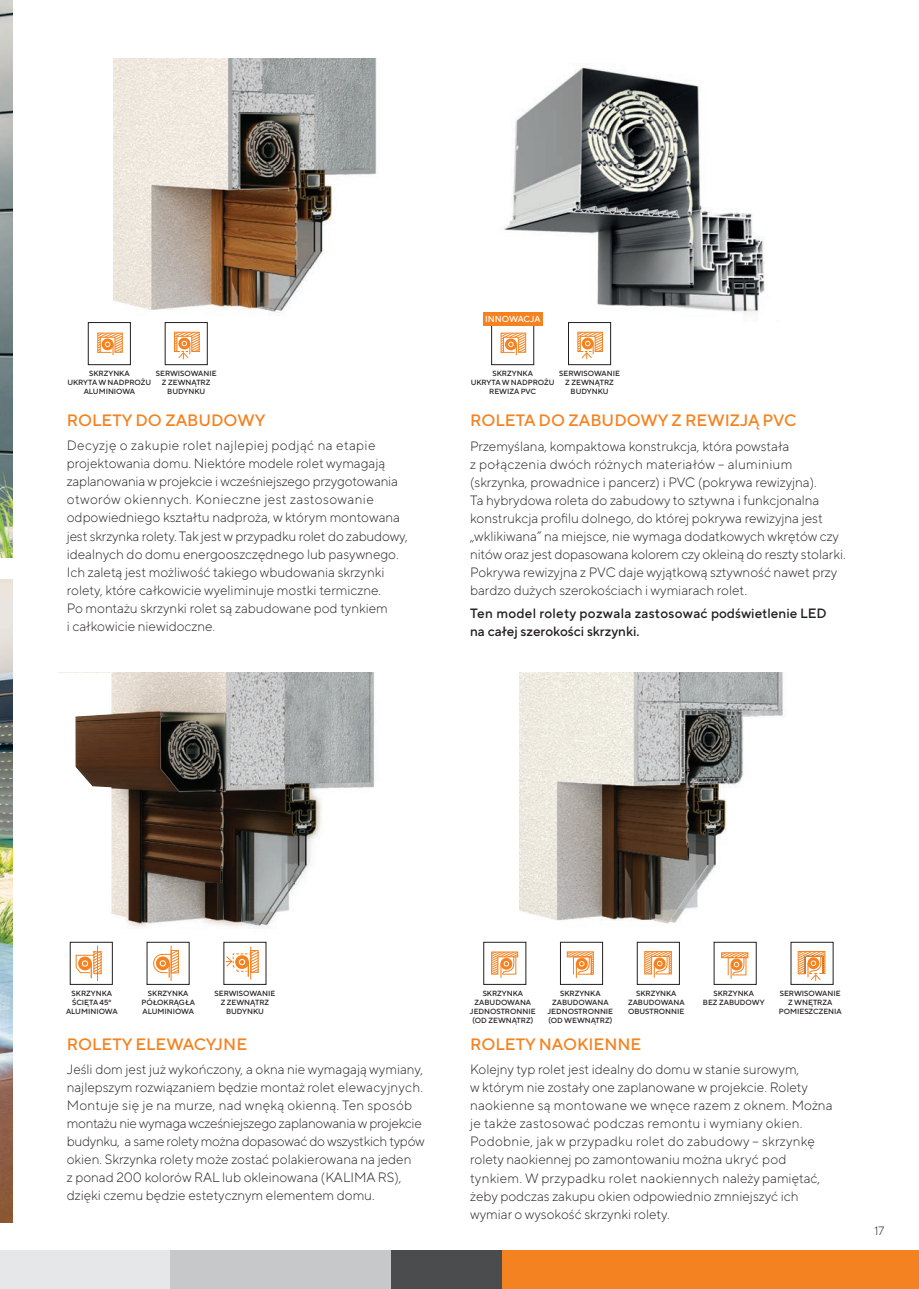
<style>
.page{position:relative;width:919px;height:1289px;background:#fff}
.page>*{position:absolute;margin:0;border:0;box-sizing:border-box;transform-origin:0 0}
.t1{font:500 16.5px "TT Norms Pro";color:#f58220}
.t2{font:300 13.5px/18px "TT Norms Pro";color:#231f20}
.t3{font:500 13.5px/18px "TT Norms Pro";color:#231f20}
.t4{font:300 12px "TT Norms Pro";color:#231f20}
.t5{font:500 8.7px "TT Norms Pro";letter-spacing:-.01em;color:#fff}
.t6{font:500 7.5px/9px "TT Norms Pro";color:#231f20;text-align:center}
</style>
<div class="page">
<img style="left:500px;top:65px;width:265px;height:256px">
<img style="left:111px;top:672px;width:264px;height:257px">
<img style="left:520px;top:672px;width:263px;height:252px">
<img style="left:113px;top:59px;width:264px;height:255px">
<svg style="left:58px;top:672px;width:53px;height:116px"></svg>
<img style="left:0;top:0;width:13px;height:558px">
<img style="left:0;top:579px;width:13px;height:643px">
<svg style="left:491px;top:951px;width:27px;height:26px"></svg>
<div style="left:483px;top:942px;width:43px;height:42px;border:1px solid #231f20"></div>
<svg style="left:566px;top:951px;width:28px;height:26px"></svg>
<div style="left:560px;top:942px;width:42px;height:42px;border:1px solid #231f20"></div>
<svg style="left:644px;top:951px;width:28px;height:26px"></svg>
<div style="left:637px;top:942px;width:42px;height:42px;border:1px solid #231f20"></div>
<svg style="left:721px;top:954px;width:27px;height:24px"></svg>
<div style="left:721px;top:952px;width:27px;height:6px;border:1px solid #f58220"></div>
<svg style="left:797px;top:950px;width:28px;height:30px"></svg>
<svg style="left:97px;top:332px;width:26px;height:23px"></svg>
<div style="left:88px;top:322px;width:43px;height:43px;border:1px solid #231f20"></div>
<svg style="left:500px;top:332px;width:26px;height:23px"></svg>
<div style="left:491px;top:322px;width:43px;height:43px;border:1px solid #231f20"></div>
<svg style="left:174px;top:331px;width:26px;height:28px"></svg>
<div style="left:165px;top:322px;width:42px;height:43px;border:1px solid #231f20"></div>
<svg style="left:577px;top:331px;width:26px;height:28px"></svg>
<div style="left:568px;top:322px;width:42px;height:43px;border:1px solid #231f20"></div>
<svg style="left:75px;top:953px;width:26px;height:25px"></svg>
<div style="left:93px;top:951px;width:8px;height:23px;border:1px solid #f58220"></div>
<hr style="left:97px;top:945px;width:1px;height:36px;background:#f58220">
<div style="left:171px;top:949px;width:8px;height:24px;border:1px solid #f58220"></div>
<hr style="left:171px;top:945px;width:1px;height:36px;background:#f58220">
<svg style="left:153px;top:950px;width:25px;height:27px"></svg>
<svg style="left:226px;top:950px;width:32px;height:26px"></svg>
<hr style="left:250px;top:946px;width:1px;height:33px;background:#f58220">
<div style="left:0;top:1250px;width:170px;height:38px;background:#e6e7e9"></div>
<div style="left:170px;top:1250px;width:221px;height:38px;background:#c7c8ca"></div>
<div style="left:391px;top:1250px;width:111px;height:38px;background:#4b4c4d"></div>
<div style="left:502px;top:1250px;width:416px;height:38px;background:#f58220"></div>
<div style="left:483px;top:313px;width:59px;height:13px;background:#f58220"></div>
<p class="t5" style="left:485px;top:314px;width:57px">INNOWACJA</p>
<p class="t6" style="left:67px;top:369px;width:85px">SKRZYNKA<br>UKRYTA W NADPROŻU<br>ALUMINIOWA</p>
<p class="t6" style="left:470px;top:369px;width:85px">SKRZYNKA<br>UKRYTA W NADPROŻU<br>REWIZA PVC</p>
<p class="t6" style="left:156px;top:369px;width:62px">SERWISOWANIE<br>Z ZEWNĄTRZ<br>BUDYNKU</p>
<p class="t6" style="left:559px;top:369px;width:62px">SERWISOWANIE<br>Z ZEWNĄTRZ<br>BUDYNKU</p>
<p class="t1" style="left:67px;top:409px;width:200px">ROLETY DO ZABUDOWY</p>
<p class="t2" style="left:67px;top:436px;width:342px">Decyzję o zakupie rolet najlepiej podjąć na etapie projektowania domu. Niektóre modele rolet wymagają zaplanowania w projekcie i wcześniejszego przygotowania otworów okiennych. Konieczne jest zastosowanie odpowiedniego kształtu nadproża, w którym montowana jest skrzynka rolety. Tak jest w przypadku rolet do zabudowy, idealnych do domu energooszczędnego lub pasywnego.<br>Ich zaletą jest możliwość takiego wbudowania skrzynki rolety, które całkowicie wyeliminuje mostki termiczne.<br>Po montażu skrzynki rolet są zabudowane pod tynkiem<br>i całkowicie niewidoczne.</p>
<p class="t1" style="left:470px;top:409px;width:328px">ROLETA DO ZABUDOWY Z REWIZJĄ PVC</p>
<p class="t2" style="left:470px;top:436px;width:377px">Przemyślana, kompaktowa konstrukcja, która powstała<br>z połączenia dwóch różnych materiałów – aluminium (skrzynka, prowadnice i pancerz) i PVC (pokrywa rewizyjna).<br>Ta hybrydowa roleta do zabudowy to sztywna i funkcjonalna konstrukcja profilu dolnego, do której pokrywa rewizyjna jest „wklikiwana” na miejsce, nie wymaga dodatkowych wkrętów czy nitów oraz jest dopasowana kolorem czy okleiną do reszty stolarki.<br>Pokrywa rewizyjna z PVC daje wyjątkową sztywność nawet przy bardzo dużych szerokościach i wymiarach rolet.</p>
<p class="t3" style="left:470px;top:603px;width:358px">Ten model rolety pozwala zastosować podświetlenie LED na całej szerokości skrzynki.</p>
<p class="t6" style="left:66px;top:988px;width:53px">SKRZYNKA<br>ŚCIĘTA 45º<br>ALUMINIOWA</p>
<p class="t6" style="left:141px;top:988px;width:55px">SKRZYNKA<br>PÓŁOKRĄGŁA<br>ALUMINIOWA</p>
<p class="t6" style="left:214px;top:988px;width:62px">SERWISOWANIE<br>Z ZEWNĄTRZ<br>BUDYNKU</p>
<p class="t1" style="left:67px;top:1033px;width:182px">ROLETY ELEWACYJNE</p>
<p class="t2" style="left:67px;top:1060px;width:359px">Jeśli dom jest już wykończony, a okna nie wymagają wymiany, najlepszym rozwiązaniem będzie montaż rolet elewacyjnych.<br>Montuje się je na murze, nad wnęką okienną. Ten sposób montażu nie wymaga wcześniejszego zaplanowania w projekcie budynku, a same rolety można dopasować do wszystkich typów okien. Skrzynka rolety może zostać polakierowana na jeden<br>z ponad 200 kolorów RAL lub okleinowana (KALIMA RS), dzięki czemu będzie estetycznym elementem domu.</p>
<p class="t6" style="left:470px;top:988px;width:67px">SKRZYNKA<br>ZABUDOWANA<br>JEDNOSTRONNIE (OD ZEWNĄTRZ)</p>
<p class="t6" style="left:703px;top:988px;width:63px">SKRZYNKA<br>BEZ ZABUDOWY</p>
<p class="t6" style="left:547px;top:988px;width:67px">SKRZYNKA<br>ZABUDOWANA<br>JEDNOSTRONNIE (OD WEWNĄTRZ)</p>
<p class="t6" style="left:778px;top:988px;width:64px">SERWISOWANIE<br>Z WNĘTRZA<br>POMIESZCZENIA</p>
<p class="t6" style="left:628px;top:988px;width:58px">SKRZYNKA<br>ZABUDOWANA<br>OBUSTRONNIE</p>
<p class="t1" style="left:470px;top:1033px;width:173px">ROLETY NAOKIENNE</p>
<p class="t2" style="left:470px;top:1060px;width:364px">Kolejny typ rolet jest idealny do domu w stanie surowym,<br>w którym nie zostały one zaplanowane w projekcie. Rolety naokienne są montowane we wnęce razem z oknem. Można je także zastosować podczas remontu i wymiany okien.<br>Podobnie, jak w przypadku rolet do zabudowy – skrzynkę rolety naokiennej po zamontowaniu można ukryć pod tynkiem. W przypadku rolet naokiennych należy pamiętać, żeby podczas zakupu okien odpowiednio zmniejszyć ich wymiar o wysokość skrzynki rolety.</p>
<p class="t4" style="left:874px;top:1222px;width:11px">17</p>
</div>
